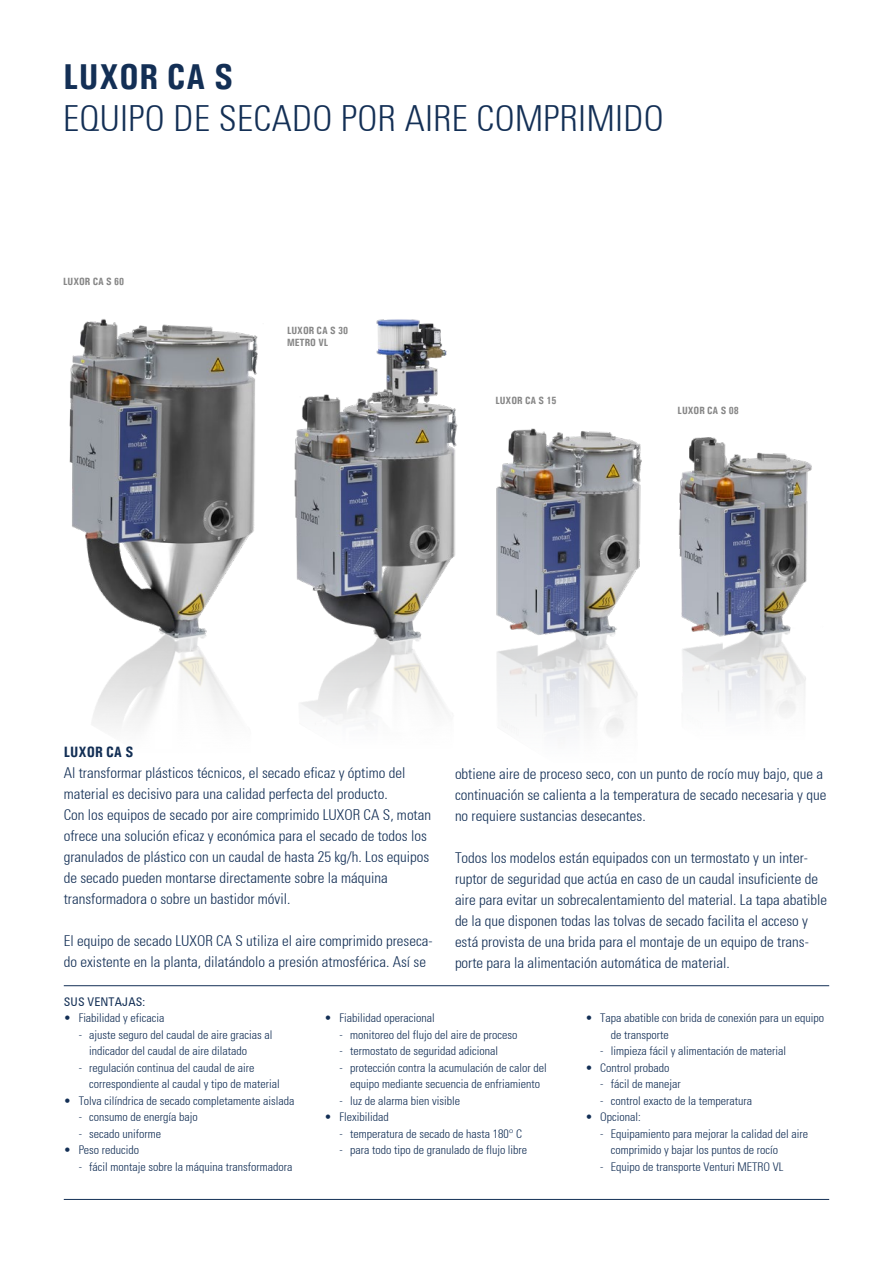
<style>
.page{position:relative;width:893px;height:1263px;background:#fff}
.page>*{position:absolute;margin:0;border:0;box-sizing:border-box;transform-origin:0 0}
.t1{font:300 condensed 36px "Univers";letter-spacing:.01em;color:#132f55}
.t2{font:700 36px "Univers Condensed";letter-spacing:.01em;color:#132f55}
.t3{font:300 condensed 15px/21px "Univers";color:#132f55}
.t4{font:700 15px "Univers Condensed";color:#132f55}
.t5{font:300 condensed 12px/16.5px "Univers";color:#132f55}
.t6{font:condensed 12px "Univers";letter-spacing:.01em;color:#132f55}
.t7{font:700 10.5px/12px "Univers Condensed";color:#878787}
</style>
<div class="page">
<img style="left:294px;top:319px;width:164px;height:407px">
<img style="left:678px;top:437px;width:134px;height:277px">
<img style="left:496px;top:428px;width:146px;height:306px">
<img style="left:69px;top:319px;width:189px;height:407px">
<hr style="left:64px;top:985px;width:765px;height:1px;background:#132f55">
<hr style="left:64px;top:1199px;width:765px;height:1px;background:#132f55">
<h1 class="t2" style="left:63px;top:54px;width:172px">LUXOR CA S</h1>
<h1 class="t1" style="left:63px;top:96px;width:602px">EQUIPO DE SECADO POR AIRE COMPRIMIDO</h1>
<p class="t7" style="left:63px;top:275px;width:63px">LUXOR CA S 60</p>
<p class="t7" style="left:287px;top:325px;width:63px">LUXOR CA S 30<br>METRO VL</p>
<p class="t7" style="left:495px;top:394px;width:63px">LUXOR CA S 15</p>
<p class="t7" style="left:678px;top:405px;width:63px">LUXOR CA S 08</p>
<p class="t4" style="left:64px;top:743px;width:71px">LUXOR CA S</p>
<p class="t3" style="left:64px;top:762px;width:369px">Al transformar plásticos técnicos, el secado eficaz y óptimo del material es decisivo para una calidad perfecta del producto.<br>Con los equipos de secado por aire comprimido LUXOR CA S, motan ofrece una solución eficaz y económica para el secado de todos los granulados de plástico con un caudal de hasta 25 kg/h. Los equipos de secado pueden montarse directamente sobre la máquina transformadora o sobre un bastidor móvil.</p>
<p class="t3" style="left:64px;top:930px;width:370px">El equipo de secado LUXOR CA S utiliza el aire comprimido preseca&shy;do existente en la planta, dilatándolo a presión atmosférica. Así se</p>
<p class="t6" style="left:64px;top:994px;width:83px">SUS VENTAJAS:</p>
<p class="t5" style="left:64px;top:1009px;width:102px">• Fiabilidad y eficacia</p>
<p class="t5" style="left:89px;top:1026px;width:185px;text-indent:-11px">- ajuste seguro del caudal de aire gracias al indicador del caudal de aire dilatado</p>
<p class="t5" style="left:89px;top:1059px;width:192px;text-indent:-11px">- regulación continua del caudal de aire correspondiente al caudal y tipo de material</p>
<p class="t5" style="left:64px;top:1092px;width:232px">• Tolva cilíndrica de secado completamente aislada</p>
<p class="t5" style="left:79px;top:1108px;width:121px">- consumo de energía bajo</p>
<p class="t5" style="left:79px;top:1125px;width:84px">- secado uniforme</p>
<p class="t5" style="left:64px;top:1141px;width:77px">• Peso reducido</p>
<p class="t5" style="left:79px;top:1158px;width:215px">- fácil montaje sobre la máquina transformadora</p>
<p class="t3" style="left:455px;top:763px;width:373px">obtiene aire de proceso seco, con un punto de rocío muy bajo, que a continuación se calienta a la temperatura de secado necesaria y que no requiere sustancias desecantes.</p>
<p class="t3" style="left:455px;top:847px;width:374px">Todos los modelos están equipados con un termostato y un inter&shy;ruptor de seguridad que actúa en caso de un caudal insuficiente de aire para evitar un sobrecalentamiento del material. La tapa abatible de la que disponen todas las tolvas de secado facilita el acceso y está provista de una brida para el montaje de un equipo de trans&shy;porte para la alimentación automática de material.</p>
<p class="t5" style="left:325px;top:1009px;width:112px">• Fiabilidad operacional</p>
<p class="t5" style="left:339px;top:1026px;width:179px">- monitoreo del flujo del aire de proceso</p>
<p class="t5" style="left:339px;top:1042px;width:160px">- termostato de seguridad adicional</p>
<p class="t5" style="left:339px;top:1059px;width:209px;text-align:center">- protección contra la acumulación de calor del equipo mediante secuencia de enfriamiento</p>
<p class="t5" style="left:339px;top:1092px;width:122px">- luz de alarma bien visible</p>
<p class="t5" style="left:325px;top:1108px;width:66px">• Flexibilidad</p>
<p class="t5" style="left:339px;top:1125px;width:184px">- temperatura de secado de hasta 180° C</p>
<p class="t5" style="left:339px;top:1141px;width:189px">- para todo tipo de granulado de flujo libre</p>
<p class="t5" style="left:611px;top:1009px;width:215px;text-indent:-26px">• Tapa abatible con brida de conexión para un equipo de transporte</p>
<p class="t5" style="left:600px;top:1042px;width:187px">- limpieza fácil y alimentación de material</p>
<p class="t5" style="left:585px;top:1059px;width:86px">• Control probado</p>
<p class="t5" style="left:600px;top:1075px;width:82px">- fácil de manejar</p>
<p class="t5" style="left:600px;top:1092px;width:153px">- control exacto de la temperatura</p>
<p class="t5" style="left:585px;top:1108px;width:57px">• Opcional:</p>
<p class="t5" style="left:611px;top:1125px;width:199px;text-indent:-11px">- Equipamiento para mejorar la calidad del aire comprimido y bajar los puntos de rocío</p>
<p class="t5" style="left:600px;top:1158px;width:185px">- Equipo de transporte Venturi METRO VL</p>
</div>
